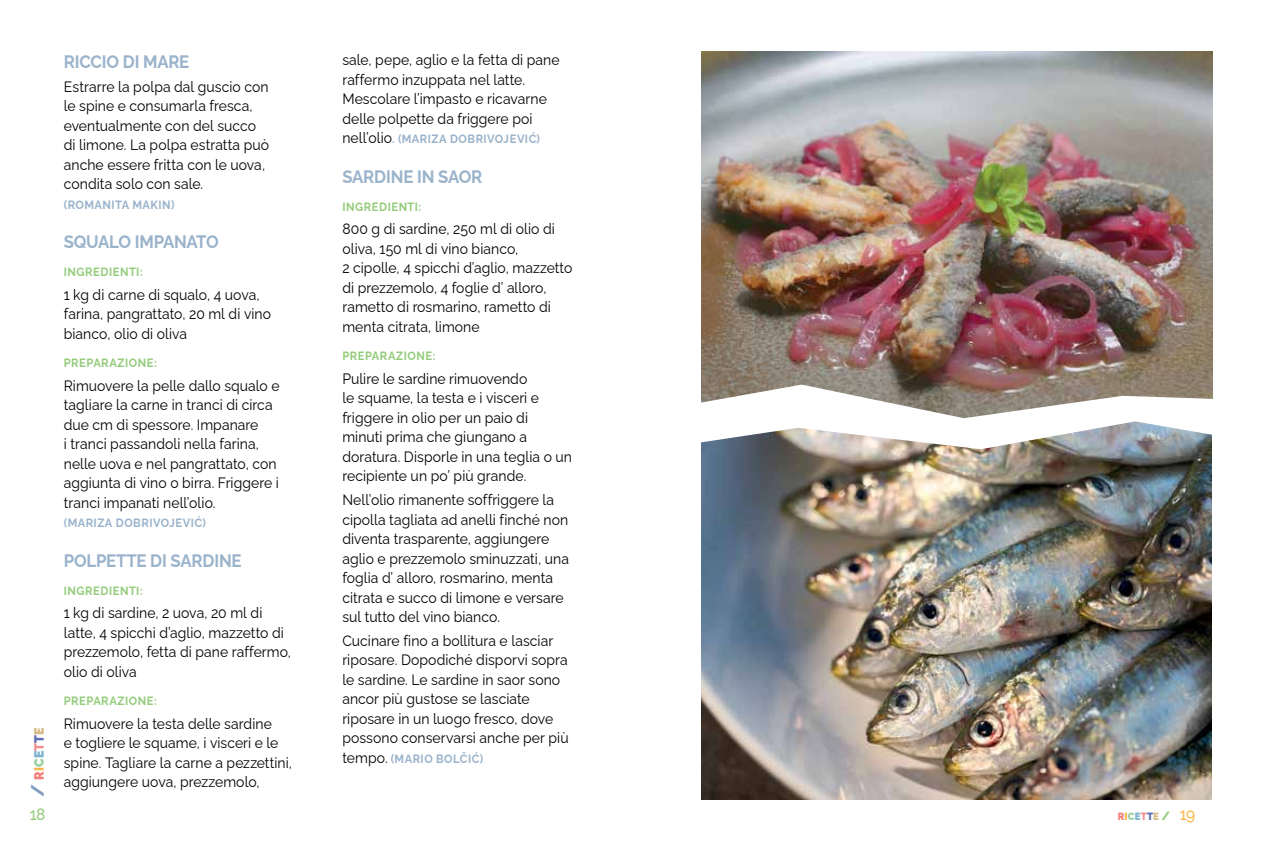
<style>
.page{position:relative;width:1276px;height:851px;background:#fff}
.page>*{position:absolute;margin:0;border:0;box-sizing:border-box;transform-origin:0 0}
.t1{font:700 18px "Raleway";letter-spacing:-.01em;color:#9ab3cb;scale:.93 1}
.t2{font:900 18px "Raleway";color:#849fc1;scale:.93 1}
.t3{font:500 16.5px "Raleway";color:#94cc7b;scale:.93 1}
.t4{font:500 16.5px "Raleway";color:#fcb64a;scale:.93 1}
.t5{font:15px/19.5px "Raleway";letter-spacing:.005em;color:#000;scale:.93 1}
.t6{font:700 12px "Raleway";letter-spacing:.045em;color:#9ab3cb;scale:.93 1}
.t7{font:700 12px "Raleway";letter-spacing:.05em;color:#94cc7b;scale:.93 1}
.t8{font:900 10.5px "Raleway";letter-spacing:.02em;color:#f4817a;scale:.93 1}
.s1{font-size:13.5px;color:#f4817a}
.s2{font-size:13.5px;color:#fcb64a}
.s3{font-size:13.5px;color:#98d09e}
.s4{font-size:13.5px;color:#7eb2d1}
.s5{font-size:13.5px;color:#f59090}
.s6{font-size:13.5px;color:#616eb4}
.s7{font-size:13.5px;color:#d5bb85}
.s8{color:#fff}
.s9{font-weight:400;font-size:15px;color:#000}
.s10{color:#fcb64a}
.s11{color:#98d09e}
.s12{color:#7eb2d1}
.s13{color:#f59090}
.s14{color:#616eb4}
.s15{color:#d5bb85}
.s16{font-size:12px;color:#94cc7b}
</style>
<div class="page">
<img style="left:702px;top:51px;width:510px;height:333px">
<img style="left:702px;top:451px;width:509px;height:348px">
<svg style="left:701px;top:384px;width:512px;height:67px"></svg>
<p class="t2" style="left:23px;top:796px;width:76px;rotate:-90deg">/ <span class="s1">R</span><span class="s2">I</span><span class="s3">C</span><span class="s4">E</span><span class="s5">T</span><span class="s6">T</span><span class="s7">E</span></p>
<p class="t1" style="left:64px;top:47px;width:136px">RICCIO DI MARE</p>
<p class="t5" style="left:64px;top:75px;width:222px">Estrarre la polpa dal guscio con le spine e consumarla fresca, eventualmente con del succo di limone. La polpa estratta può anche essere fritta con le uova, condita solo con sale.</p>
<p class="t6" style="left:64px;top:195px;width:125px">(ROMANITA MAKIN)<span class="s8">)</span></p>
<p class="t1" style="left:64px;top:227px;width:168px">SQUALO IMPANATO</p>
<p class="t7" style="left:64px;top:262px;width:86px">INGREDIENTI:</p>
<p class="t5" style="left:64px;top:283px;width:224px">1 kg di carne di squalo, 4 uova, farina, pangrattato, 20 ml di vino bianco, olio di oliva</p>
<p class="t7" style="left:64px;top:353px;width:102px">PREPARAZIONE:</p>
<p class="t5" style="left:64px;top:374px;width:234px">Rimuovere la pelle dallo squalo e tagliare la carne in tranci di circa due cm di spessore. Impanare<br>i tranci passandoli nella farina, nelle uova e nel pangrattato, con aggiunta di vino o birra. Friggere i tranci impanati nell’olio.</p>
<p class="t6" style="left:64px;top:513px;width:154px">(MARIZA DOBRIVOJEVIĆ)</p>
<p class="t1" style="left:64px;top:546px;width:193px">POLPETTE DI SARDINE</p>
<p class="t7" style="left:64px;top:580px;width:86px">INGREDIENTI:</p>
<p class="t5" style="left:64px;top:601px;width:246px">1 kg di sardine, 2 uova, 20 ml di latte, 4 spicchi d’aglio, mazzetto di prezzemolo, fetta di pane raffermo, olio di oliva</p>
<p class="t7" style="left:64px;top:691px;width:102px">PREPARAZIONE:</p>
<p class="t5" style="left:64px;top:712px;width:247px">Rimuovere la testa delle sardine<br>e togliere le squame, i visceri e le spine. Tagliare la carne a pezzettini, aggiungere uova, prezzemolo,</p>
<p class="t5" style="left:342px;top:48px;width:235px">sale, pepe, aglio e la fetta di pane raffermo inzuppata nel latte.<br>Mescolare l’impasto e ricavarne delle polpette da friggere poi</p>
<p class="t6" style="left:342px;top:129px;width:214px"><span class="s9">nell’olio</span>. (MARIZA DOBRIVOJEVIĆ)</p>
<p class="t1" style="left:342px;top:162px;width:152px">SARDINE IN SAOR</p>
<p class="t7" style="left:342px;top:197px;width:86px">INGREDIENTI:</p>
<p class="t5" style="left:342px;top:217px;width:249px">800 g di sardine, 250 ml di olio di oliva, 150 ml di vino bianco,<br>2 cipolle, 4 spicchi d’aglio, mazzetto di prezzemolo, 4 foglie d’ alloro, rametto di rosmarino, rametto di menta citrata, limone</p>
<p class="t7" style="left:342px;top:346px;width:102px">PREPARAZIONE:</p>
<p class="t5" style="left:342px;top:367px;width:248px">Pulire le sardine rimuovendo<br>le squame, la testa e i visceri e friggere in olio per un paio di<br>minuti prima che giungano a doratura. Disporle in una teglia o un recipiente un po’ più grande.</p>
<p class="t5" style="left:342px;top:488px;width:245px">Nell’olio rimanente soffriggere la cipolla tagliata ad anelli finché non diventa trasparente, aggiungere aglio e prezzemolo sminuzzati, una foglia d’ alloro, rosmarino, menta citrata e succo di limone e versare sul tutto del vino bianco.</p>
<p class="t5" style="left:342px;top:629px;width:245px">Cucinare fino a bollitura e lasciar riposare. Dopodiché disporvi sopra le sardine. Le sardine in saor sono ancor più gustose se lasciate riposare in un luogo fresco, dove possono conservarsi anche per più</p>
<p class="t6" style="left:342px;top:749px;width:153px"><span class="s9">tempo.</span> (MARIO BOLČIĆ)</p>
<p class="t3" style="left:30px;top:800px;width:18px">18</p>
<p class="t4" style="left:1180px;top:800px;width:18px">19</p>
<p class="t8" style="left:1117px;top:807px;width:58px">R<span class="s10">I</span><span class="s11">C</span><span class="s12">E</span><span class="s13">T</span><span class="s14">T</span><span class="s15">E</span> <span class="s16">/</span></p>
</div>
